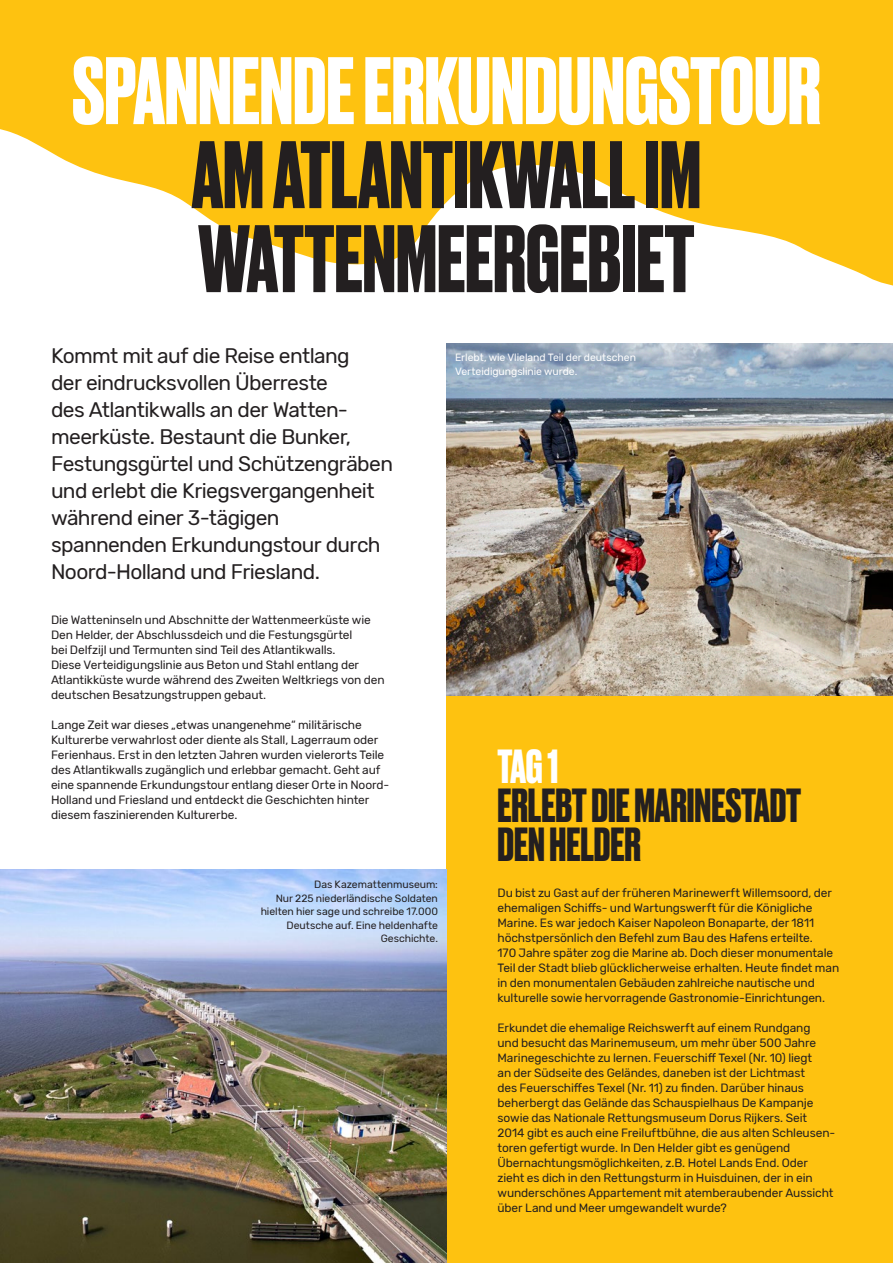
<style>
.page{position:relative;width:893px;height:1263px;background:#fff}
.page>*{position:absolute;margin:0;border:0;box-sizing:border-box;transform-origin:0 0}
.t1{font:700 90px/84px "Druk";color:#231f20;text-align:center}
.t2{font:700 45px/39px "Druk";color:#231f20}
.t3{font:700 45px "Druk";color:#fff}
.brood{font:21px/27px "Rubik";letter-spacing:-.03em;color:#231f20}
.brood-2{font:12px/15px "Rubik";letter-spacing:-.01em;color:#231f20}
.brood-3{font:10.5px/13.5px "Rubik";letter-spacing:-.005em;color:#231f20;text-align:right}
.brood-4{font:10.5px/13.5px "Rubik";letter-spacing:-.005em;color:#fff}
.s1{color:#fff}
</style>
<div class="page">
<div style="left:446px;top:695px;width:447px;height:568px;background:#fec210"></div>
<img style="left:0;top:870px;width:446px;height:393px">
<img style="left:446px;top:343px;width:447px;height:352px">
<svg style="left:0;top:0;width:893px;height:286px;fill:#fec210"></svg>
<p class="t1" style="left:72px;top:44px;width:750px"><span class="s1">SPANNENDE ERKUNDUNGSTOUR<br></span>AM ATLANTIKWALL IM<br>WATTENMEERGEBIET</p>
<p class="brood" style="left:51px;top:343px;width:344px">Kommt mit auf die Reise entlang<br>der eindrucksvollen Überreste<br>des Atlantikwalls an der Watten&shy;meerküste. Bestaunt die Bunker,<br>Festungsgürtel und Schützengräben und erlebt die Kriegsvergangenheit während einer 3-tägigen spannenden Erkundungstour durch<br>Noord-Holland und Friesland.</p>
<p class="brood-2" style="left:51px;top:612px;width:335px">Die Watteninseln und Abschnitte der Wattenmeerküste wie Den Helder, der Abschlussdeich und die Festungsgürtel<br>bei Delfzijl und Termunten sind Teil des Atlantikwalls.<br>Diese Verteidigungslinie aus Beton und Stahl entlang der Atlantikküste wurde während des Zweiten Weltkriegs von den deutschen Besatzungstruppen gebaut.</p>
<p class="brood-2" style="left:51px;top:717px;width:338px">Lange Zeit war dieses „etwas unangenehme“ militärische Kulturerbe verwahrlost oder diente als Stall, Lagerraum oder Ferienhaus. Erst in den letzten Jahren wurden vielerorts Teile des Atlantikwalls zugänglich und erlebbar gemacht. Geht auf eine spannende Erkundungstour entlang dieser Orte in Noord-Holland und Friesland und entdeckt die Geschichten hinter diesem faszinierenden Kulturerbe.</p>
<p class="brood-3" style="left:314px;top:878px;width:125px">Das Kazemattenmuseum:</p>
<p class="brood-3" style="left:261px;top:891px;width:179px">Nur 225 niederländische Soldaten hielten hier sage und schreibe 17.000<br>Deutsche auf. Eine heldenhafte<br>Geschichte.</p>
<p class="brood-4" style="left:455px;top:351px;width:183px">Erlebt, wie Vlieland Teil der deutschen<br>Verteidigungslinie wurde.</p>
<p class="t3" style="left:497px;top:735px;width:62px">TAG 1</p>
<p class="t2" style="left:497px;top:783px;width:305px">ERLEBT DIE MARINESTADT<br>DEN HELDER</p>
<p class="brood-2" style="left:497px;top:885px;width:343px">Du bist zu Gast auf der früheren Marinewerft Willemsoord, der ehemaligen Schiffs- und Wartungswerft für die Königliche Marine. Es war jedoch Kaiser Napoleon Bonaparte, der 1811 höchstpersönlich den Befehl zum Bau des Hafens erteilte.<br>170 Jahre später zog die Marine ab. Doch dieser monumentale Teil der Stadt blieb glücklicherweise erhalten. Heute findet man in den monumentalen Gebäuden zahlreiche nautische und kulturelle sowie hervorragende Gastronomie-Einrichtungen.</p>
<p class="brood-2" style="left:497px;top:1020px;width:339px">Erkundet die ehemalige Reichswerft auf einem Rundgang<br>und besucht das Marinemuseum, um mehr über 500 Jahre Marinegeschichte zu lernen. Feuerschiff Texel (Nr. 10) liegt<br>an der Südseite des Geländes, daneben ist der Lichtmast<br>des Feuerschiffes Texel (Nr. 11) zu finden. Darüber hinaus beherbergt das Gelände das Schauspielhaus De Kampanje sowie das Nationale Rettungsmuseum Dorus Rijkers. Seit 2014 gibt es auch eine Freiluftbühne, die aus alten Schleusen&shy;toren gefertigt wurde. In Den Helder gibt es genügend Übernachtungsmöglichkeiten, z.B. Hotel Lands End. Oder zieht es dich in den Rettungsturm in Huisduinen, der in ein wunderschönes Appartement mit atemberaubender Aussicht über Land und Meer umgewandelt wurde?</p>
</div>
